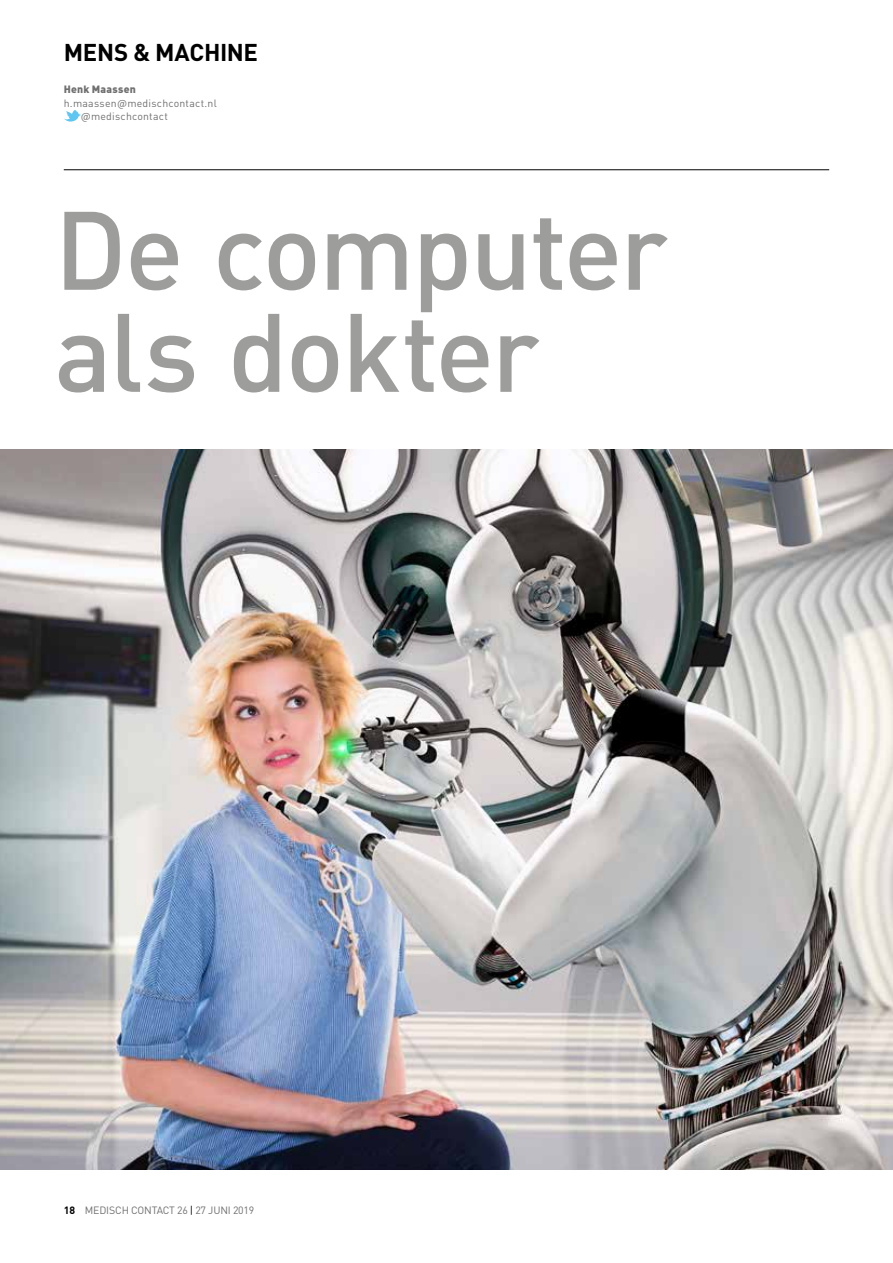
<style>
.page{position:relative;width:893px;height:1263px;background:#fff}
.page>*{position:absolute;margin:0;border:0;box-sizing:border-box;transform-origin:0 0}
.t1{font:500 109.5px/102px "DINOT";letter-spacing:-.025em;color:#9d9d9c}
.t2{font:700 24px "DINOT";letter-spacing:-.015em;color:#000}
.t3{font:10.5px/13.5px "DINOT";letter-spacing:.02em;color:#706f6f}
.t4{font:10.5px "DINOT";letter-spacing:-.015em;color:#706f6f}
.t5{font:900 10.5px "DINOT";letter-spacing:.025em;color:#706f6f}
.s1{font-weight:700;color:#000}
.s2{color:#000}
</style>
<div class="page">
<img style="left:0;top:449px;width:893px;height:721px">
<svg style="left:64px;top:110px;width:17px;height:12px"></svg>
<hr style="left:64px;top:169px;width:765px;height:1px;background:#000">
<h2 class="t2" style="left:64px;top:36px;width:196px">MENS &amp; MACHINE</h2>
<p class="t5" style="left:64px;top:82px;width:74px">Henk Maassen</p>
<p class="t3" style="left:81px;top:96px;width:138px;text-indent:-17px">h.maassen@medischcontact.nl @medischcontact</p>
<h1 class="t1" style="left:54px;top:197px;width:615px">De computer als dokter</h1>
<p class="t4" style="left:64px;top:1204px;width:192px"><span class="s1">18</span> MEDISCH CONTACT 26 <span class="s2">|</span> 27 JUNI 2019</p>
</div>
